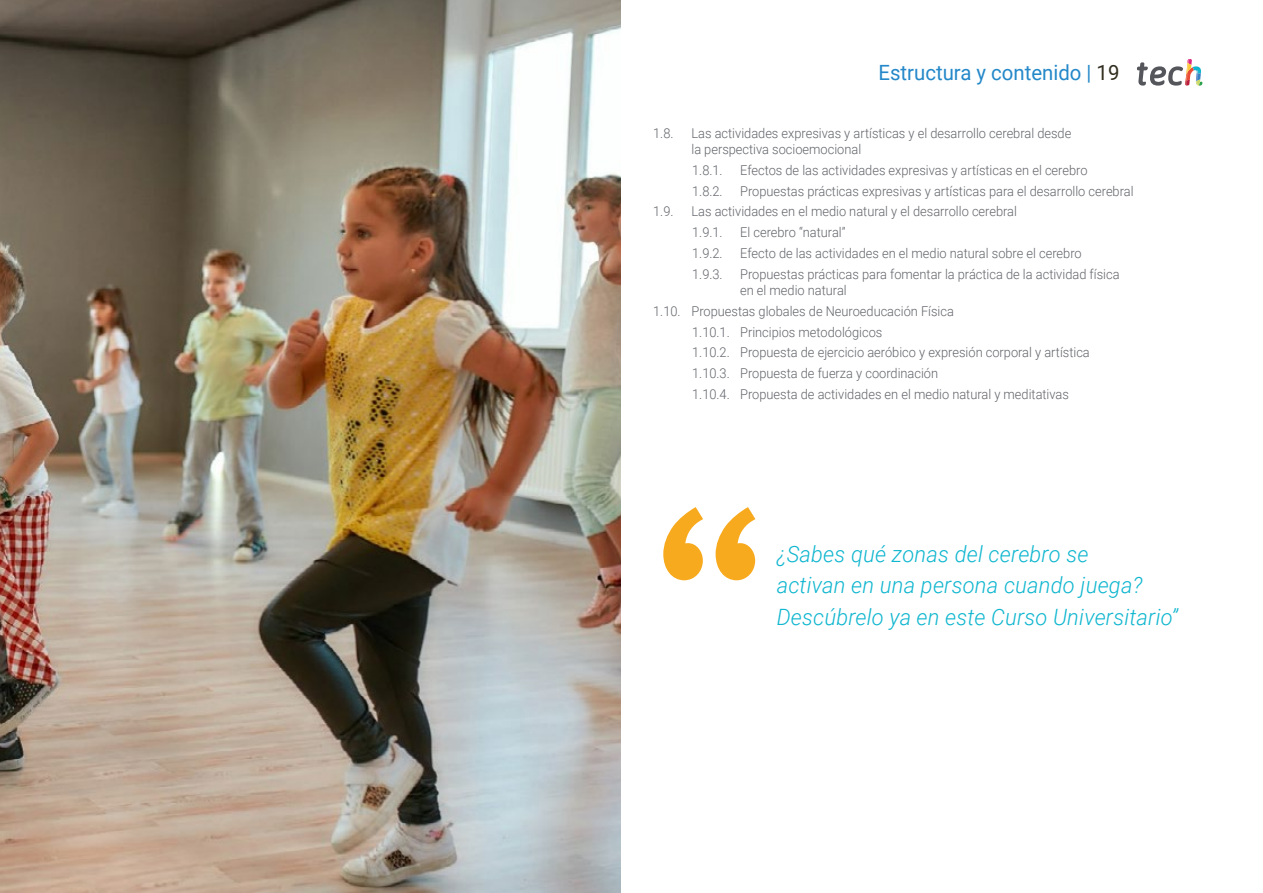
<style>
.page{position:relative;width:1263px;height:893px;background:#fff}
.page>*{position:absolute;margin:0;border:0;box-sizing:border-box;transform-origin:0 0}
.t1{font:italic 300 22.5px/31.5px "Roboto";letter-spacing:.01em;color:#0fb6cf}
.t2{font:21px "Roboto";color:#2488c9}
.t3{font:300 13.5px/20.7px "Roboto";color:#61646a;scale:.95 1}
.s1{color:#312e20}
</style>
<div class="page">
<img style="left:0;top:0;width:621px;height:893px">
<svg style="left:663px;top:507px;width:92px;height:73px"></svg>
<svg style="left:1137px;top:59px;width:65px;height:27px"></svg>
<h2 class="t2" style="left:878px;top:57px;width:242px">Estructura y contenido | <span class="s1">19</span></h2>
<p class="t3" style="left:653px;top:122px;width:23px">1.8.</p>
<p class="t3" style="left:691px;top:124px;width:401px;line-height:16.5px">Las actividades expresivas y artísticas y el desarrollo cerebral desde la perspectiva socioemocional</p>
<p class="t3" style="left:692px;top:159px;width:34px">1.8.1.</p>
<p class="t3" style="left:740px;top:159px;width:367px">Efectos de las actividades expresivas y artísticas en el cerebro</p>
<p class="t3" style="left:692px;top:180px;width:34px">1.8.2.</p>
<p class="t3" style="left:740px;top:180px;width:416px">Propuestas prácticas expresivas y artísticas para el desarrollo cerebral</p>
<p class="t3" style="left:653px;top:201px;width:23px">1.9.</p>
<p class="t3" style="left:691px;top:201px;width:344px">Las actividades en el medio natural y el desarrollo cerebral<br>1.9.1.</p>
<p class="t3" style="left:740px;top:222px;width:112px">El cerebro “natural”</p>
<p class="t3" style="left:692px;top:242px;width:34px">1.9.2.</p>
<p class="t3" style="left:740px;top:242px;width:361px">Efecto de las actividades en el medio natural sobre el cerebro</p>
<p class="t3" style="left:692px;top:263px;width:34px">1.9.3.</p>
<p class="t3" style="left:740px;top:265px;width:401px;line-height:16.5px">Propuestas prácticas para fomentar la práctica de la actividad física en el medio natural</p>
<p class="t3" style="left:692px;top:300px;width:420px;text-indent:-39px">1.10. Propuestas globales de Neuroeducación Física<br>1.10.1. Principios metodológicos<br>1.10.2. Propuesta de ejercicio aeróbico y expresión corporal y artística 1.10.3. Propuesta de fuerza y coordinación<br>1.10.4. Propuesta de actividades en el medio natural y meditativas</p>
<h1 class="t1" style="left:777px;top:537px;width:403px">¿Sabes qué zonas del cerebro se<br>activan en una persona cuando juega?<br>Descúbrelo ya en este Curso Universitario”</h1>
</div>
